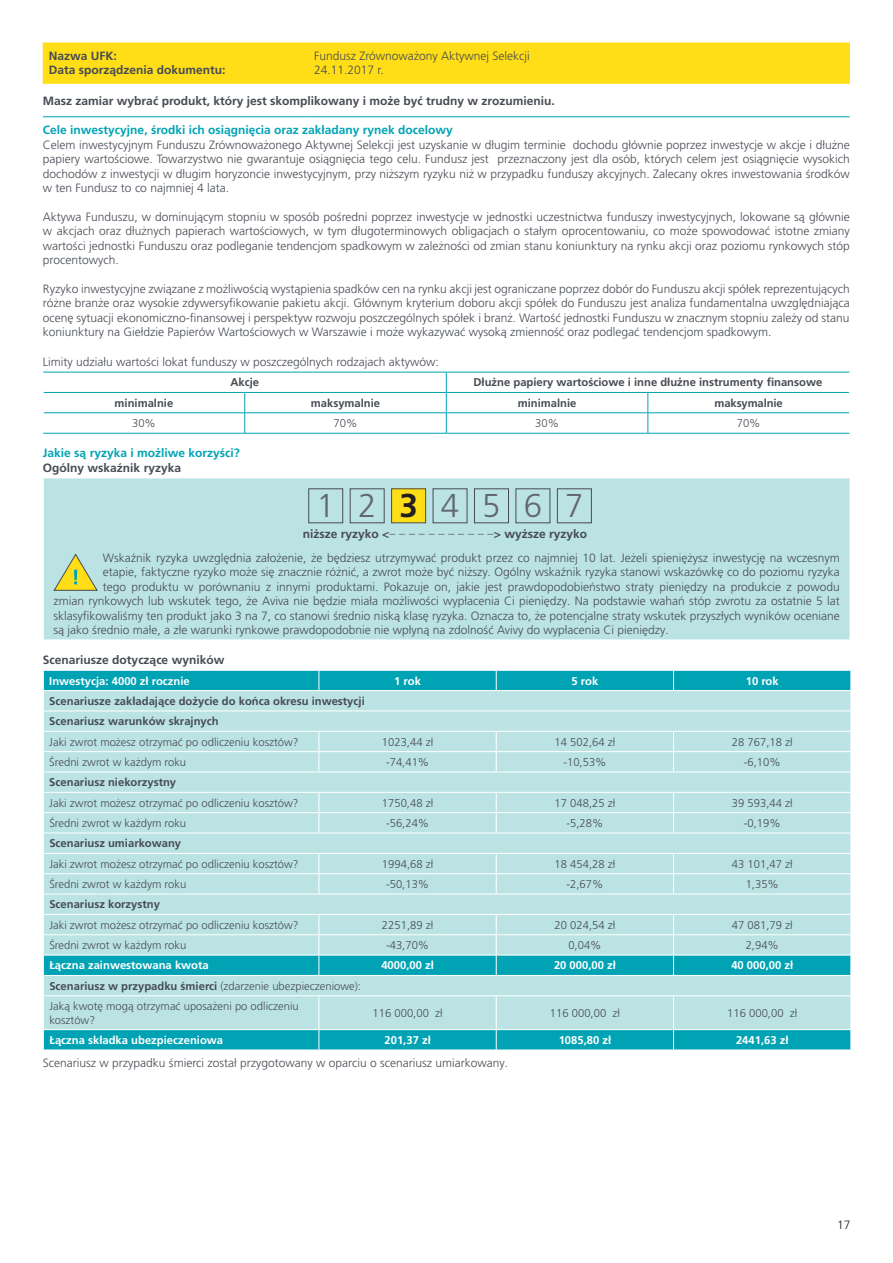
<style>
.page{position:relative;width:893px;height:1263px;background:#fff}
.page>*{position:absolute;margin:0;border:0;box-sizing:border-box;transform-origin:0 0}
.t1{font:300 33px "Frutiger LT Pro";color:#62666f}
.t2{font:700 33px "Frutiger LT Pro";color:#231f20}
.t3{font:300 12px/14.4px "Frutiger LT Pro";color:#464b54;text-align:justify}
.t4{font:700 12px/14.4px "Frutiger LT Pro";color:#464b54}
.t5{font:700 12px "Frutiger LT Pro";color:#00a3b4}
.t6{font:300 12px "Frutiger LT Pro";color:#231f20}
.t7{font:300 11.25px/20.4px "Frutiger LT Pro";color:#464b54}
.t8{font:700 11.25px/20.4px "Frutiger LT Pro";color:#464b54}
.t9{font:700 11.25px "Frutiger LT Pro";color:#fff}
.s1{font-weight:700}
</style>
<div class="page">
<div style="left:43px;top:43px;width:807px;height:41px;background:#ffdd17"></div>
<hr style="left:43px;top:117px;width:265px;height:1px;background:#00a3b4">
<hr style="left:308px;top:117px;width:542px;height:1px;background:#00a3b4">
<hr style="left:245px;top:433px;width:201px;height:1px;background:#00a3b4">
<hr style="left:43px;top:433px;width:202px;height:1px;background:#00a3b4">
<hr style="left:446px;top:433px;width:202px;height:1px;background:#00a3b4">
<hr style="left:648px;top:433px;width:202px;height:1px;background:#00a3b4">
<svg style="left:43px;top:372px;width:807px;height:61px"></svg>
<div style="left:43px;top:478px;width:807px;height:162px;background:#bce3e4"></div>
<hr style="left:43px;top:478px;width:1px;height:161px;background:#fff">
<hr style="left:43px;top:639px;width:807px;height:1px;background:#fff">
<div style="left:308px;top:488px;width:35px;height:35px;border:1px solid #464b54"></div>
<div style="left:350px;top:488px;width:35px;height:35px;border:1px solid #464b54"></div>
<div style="left:392px;top:489px;width:34px;height:34px;background:#ffdd17"></div>
<div style="left:391px;top:488px;width:35px;height:35px;border:1px solid #464b54"></div>
<div style="left:433px;top:488px;width:34px;height:35px;border:1px solid #464b54"></div>
<div style="left:474px;top:488px;width:35px;height:35px;border:1px solid #464b54"></div>
<div style="left:516px;top:488px;width:34px;height:35px;border:1px solid #464b54"></div>
<div style="left:557px;top:488px;width:35px;height:35px;border:1px solid #464b54"></div>
<svg style="left:53px;top:553px;width:45px;height:38px"></svg>
<svg style="left:43px;top:670px;width:808px;height:379px;background:#a3dade"></svg>
<hr style="left:496px;top:996px;width:1px;height:33px;background:#fff">
<hr style="left:673px;top:996px;width:1px;height:33px;background:#fff">
<p class="t4" style="left:49px;top:49px;width:178px">Nazwa UFK:<br>Data sporządzenia dokumentu:</p>
<p class="t3" style="left:314px;top:49px;width:217px">Fundusz Zrównoważony Aktywnej Selekcji<br>24.11.2017 r.</p>
<p class="t4" style="left:43px;top:93px;width:513px">Masz zamiar wybrać produkt, który jest skomplikowany i może być trudny w zrozumieniu.</p>
<p class="t5" style="left:43px;top:123px;width:411px">Cele inwestycyjne, środki ich osiągnięcia oraz zakładany rynek docelowy</p>
<p class="t3" style="left:43px;top:137px;width:808px">Celem inwestycyjnym Funduszu Zrównoważonego Aktywnej Selekcji jest uzyskanie w długim terminie dochodu głównie poprzez inwestycje w akcje i dłużne papiery wartościowe. Towarzystwo nie gwarantuje osiągnięcia tego celu. Fundusz jest przeznaczony jest dla osób, których celem jest osiągnięcie wysokich dochodów z inwestycji w długim horyzoncie inwestycyjnym, przy niższym ryzyku niż w przypadku funduszy akcyjnych. Zalecany okres inwestowania środków w ten Fundusz to co najmniej 4 lata.</p>
<p class="t3" style="left:43px;top:209px;width:808px">Aktywa Funduszu, w dominującym stopniu w sposób pośredni poprzez inwestycje w jednostki uczestnictwa funduszy inwestycyjnych, lokowane są głównie w akcjach oraz dłużnych papierach wartościowych, w tym długoterminowych obligacjach o stałym oprocentowaniu, co może spowodować istotne zmiany wartości jednostki Funduszu oraz podleganie tendencjom spadkowym w zależności od zmian stanu koniunktury na rynku akcji oraz poziomu rynkowych stóp procentowych.</p>
<p class="t3" style="left:43px;top:281px;width:808px">Ryzyko inwestycyjne związane z możliwością wystąpienia spadków cen na rynku akcji jest ograniczane poprzez dobór do Funduszu akcji spółek reprezentujących różne branże oraz wysokie zdywersyfikowanie pakietu akcji. Głównym kryterium doboru akcji spółek do Funduszu jest analiza fundamentalna uwzględniająca ocenę sytuacji ekonomiczno-finansowej i perspektyw rozwoju poszczególnych spółek i branż. Wartość jednostki Funduszu w znacznym stopniu zależy od stanu koniunktury na Giełdzie Papierów Wartościowych w Warszawie i może wykazywać wysoką zmienność oraz podlegać tendencjom spadkowym.</p>
<p class="t3" style="left:43px;top:355px;width:397px">Limity udziału wartości lokat funduszy w poszczególnych rodzajach aktywów:</p>
<p class="t8" style="left:230px;top:372px;width:30px">Akcje</p>
<p class="t8" style="left:473px;top:372px;width:350px">Dłużne papiery wartościowe i inne dłużne instrumenty finansowe</p>
<p class="t8" style="left:115px;top:393px;width:60px">minimalnie</p>
<p class="t8" style="left:311px;top:393px;width:71px">maksymalnie</p>
<p class="t8" style="left:518px;top:393px;width:60px">minimalnie</p>
<p class="t8" style="left:714px;top:393px;width:70px">maksymalnie</p>
<p class="t7" style="left:132px;top:413px;width:25px">30%</p>
<p class="t7" style="left:334px;top:413px;width:25px">70%</p>
<p class="t7" style="left:535px;top:413px;width:25px">30%</p>
<p class="t7" style="left:737px;top:413px;width:25px">70%</p>
<p class="t5" style="left:43px;top:446px;width:198px">Jakie są ryzyka i możliwe korzyści?</p>
<p class="t4" style="left:43px;top:460px;width:140px">Ogólny wskaźnik ryzyka</p>
<h1 class="t1" style="left:317px;top:486px;width:20px">1</h1>
<h1 class="t1" style="left:358px;top:486px;width:20px">2</h1>
<h1 class="t2" style="left:399px;top:486px;width:20px">3</h1>
<h1 class="t1" style="left:441px;top:486px;width:20px">4</h1>
<h1 class="t1" style="left:482px;top:486px;width:20px">5</h1>
<h1 class="t1" style="left:524px;top:486px;width:20px">6</h1>
<h1 class="t1" style="left:565px;top:486px;width:20px">7</h1>
<p class="t4" style="left:303px;top:526px;width:286px">niższe ryzyko &lt;_ _ _ _ _ _ _ _ _ _ _&gt; wyższe ryzyko</p>
<p class="t3" style="left:103px;top:551px;width:738px">Wskaźnik ryzyka uwzględnia założenie, że będziesz utrzymywać produkt przez co najmniej 10 lat. Jeżeli spieniężysz inwestycję na wczesnym</p>
<p class="t3" style="left:103px;top:565px;width:738px">etapie, faktyczne ryzyko może się znacznie różnić, a zwrot może być niższy. Ogólny wskaźnik ryzyka stanowi wskazówkę co do poziomu ryzyka</p>
<p class="t3" style="left:103px;top:579px;width:738px">tego produktu w porównaniu z innymi produktami. Pokazuje on, jakie jest prawdopodobieństwo straty pieniędzy na produkcie z powodu</p>
<p class="t3" style="left:54px;top:594px;width:788px">zmian rynkowych lub wskutek tego, że Aviva nie będzie miała możliwości wypłacenia Ci pieniędzy. Na podstawie wahań stóp zwrotu za ostatnie 5 lat</p>
<p class="t3" style="left:54px;top:608px;width:788px">sklasyfikowaliśmy ten produkt jako 3 na 7, co stanowi średnio niską klasę ryzyka. Oznacza to, że potencjalne straty wskutek przyszłych wyników oceniane</p>
<p class="t3" style="left:54px;top:623px;width:617px">są jako średnio małe, a złe warunki rynkowe prawdopodobnie nie wpłyną na zdolność Avivy do wypłacenia Ci pieniędzy.</p>
<p class="t4" style="left:43px;top:652px;width:183px">Scenariusze dotyczące wyników</p>
<p class="t9" style="left:49px;top:674px;width:142px">Inwestycja: 4000 zł rocznie</p>
<p class="t9" style="left:394px;top:674px;width:28px">1 rok</p>
<p class="t9" style="left:572px;top:674px;width:28px">5 rok</p>
<p class="t9" style="left:746px;top:674px;width:34px">10 rok</p>
<p class="t8" style="left:49px;top:691px;width:317px">Scenariusze zakładające dożycie do końca okresu inwestycji<br>Scenariusz warunków skrajnych</p>
<p class="t7" style="left:49px;top:732px;width:251px">Jaki zwrot możesz otrzymać po odliczeniu kosztów?</p>
<p class="t7" style="left:382px;top:732px;width:53px">1023,44 zł</p>
<p class="t7" style="left:555px;top:732px;width:62px">14 502,64 zł</p>
<p class="t7" style="left:732px;top:732px;width:62px">28 767,18 zł</p>
<p class="t7" style="left:49px;top:752px;width:138px">Średni zwrot w każdym roku</p>
<p class="t7" style="left:386px;top:752px;width:45px">-74,41%</p>
<p class="t7" style="left:563px;top:752px;width:45px">-10,53%</p>
<p class="t7" style="left:744px;top:752px;width:38px">-6,10%</p>
<p class="t8" style="left:49px;top:772px;width:128px">Scenariusz niekorzystny</p>
<p class="t7" style="left:49px;top:793px;width:251px">Jaki zwrot możesz otrzymać po odliczeniu kosztów?</p>
<p class="t7" style="left:382px;top:793px;width:53px">1750,48 zł</p>
<p class="t7" style="left:555px;top:793px;width:62px">17 048,25 zł</p>
<p class="t7" style="left:732px;top:793px;width:62px">39 593,44 zł</p>
<p class="t7" style="left:49px;top:813px;width:138px">Średni zwrot w każdym roku</p>
<p class="t7" style="left:386px;top:813px;width:45px">-56,24%</p>
<p class="t7" style="left:566px;top:813px;width:38px">-5,28%</p>
<p class="t7" style="left:744px;top:813px;width:38px">-0,19%</p>
<p class="t8" style="left:49px;top:833px;width:133px">Scenariusz umiarkowany</p>
<p class="t7" style="left:49px;top:854px;width:251px">Jaki zwrot możesz otrzymać po odliczeniu kosztów?</p>
<p class="t7" style="left:382px;top:854px;width:53px">1994,68 zł</p>
<p class="t7" style="left:555px;top:854px;width:62px">18 454,28 zł</p>
<p class="t7" style="left:732px;top:854px;width:62px">43 101,47 zł</p>
<p class="t7" style="left:49px;top:874px;width:138px">Średni zwrot w każdym roku</p>
<p class="t7" style="left:386px;top:874px;width:45px">-50,13%</p>
<p class="t7" style="left:566px;top:874px;width:38px">-2,67%</p>
<p class="t7" style="left:746px;top:874px;width:35px">1,35%</p>
<p class="t8" style="left:49px;top:894px;width:112px">Scenariusz korzystny</p>
<p class="t7" style="left:49px;top:915px;width:251px">Jaki zwrot możesz otrzymać po odliczeniu kosztów?</p>
<p class="t7" style="left:382px;top:915px;width:53px">2251,89 zł</p>
<p class="t7" style="left:555px;top:915px;width:62px">20 024,54 zł</p>
<p class="t7" style="left:732px;top:915px;width:62px">47 081,79 zł</p>
<p class="t7" style="left:49px;top:935px;width:138px">Średni zwrot w każdym roku</p>
<p class="t7" style="left:386px;top:935px;width:45px">-43,70%</p>
<p class="t7" style="left:568px;top:935px;width:35px">0,04%</p>
<p class="t7" style="left:746px;top:935px;width:35px">2,94%</p>
<p class="t9" style="left:49px;top:959px;width:161px">Łączna zainwestowana kwota</p>
<p class="t9" style="left:381px;top:959px;width:54px">4000,00 zł</p>
<p class="t9" style="left:554px;top:959px;width:63px">20 000,00 zł</p>
<p class="t9" style="left:731px;top:959px;width:63px">40 000,00 zł</p>
<p class="t7" style="left:49px;top:976px;width:313px"><span class="s1">Scenariusz w przypadku śmierci</span> (zdarzenie ubezpieczeniowe):<br>Jaką kwotę mogą otrzymać uposażeni po odliczeniu</p>
<p class="t7" style="left:49px;top:1010px;width:47px">kosztów?</p>
<p class="t7" style="left:373px;top:1003px;width:72px">116 000,00 zł</p>
<p class="t7" style="left:550px;top:1003px;width:72px">116 000,00 zł</p>
<p class="t7" style="left:727px;top:1003px;width:72px">116 000,00 zł</p>
<p class="t9" style="left:49px;top:1033px;width:175px">Łączna składka ubezpieczeniowa</p>
<p class="t9" style="left:384px;top:1033px;width:48px">201,37 zł</p>
<p class="t9" style="left:559px;top:1033px;width:54px">1085,80 zł</p>
<p class="t9" style="left:736px;top:1033px;width:54px">2441,63 zł</p>
<p class="t3" style="left:43px;top:1056px;width:467px">Scenariusz w przypadku śmierci został przygotowany w oparciu o scenariusz umiarkowany.</p>
<p class="t6" style="left:837px;top:1218px;width:15px">17</p>
</div>
